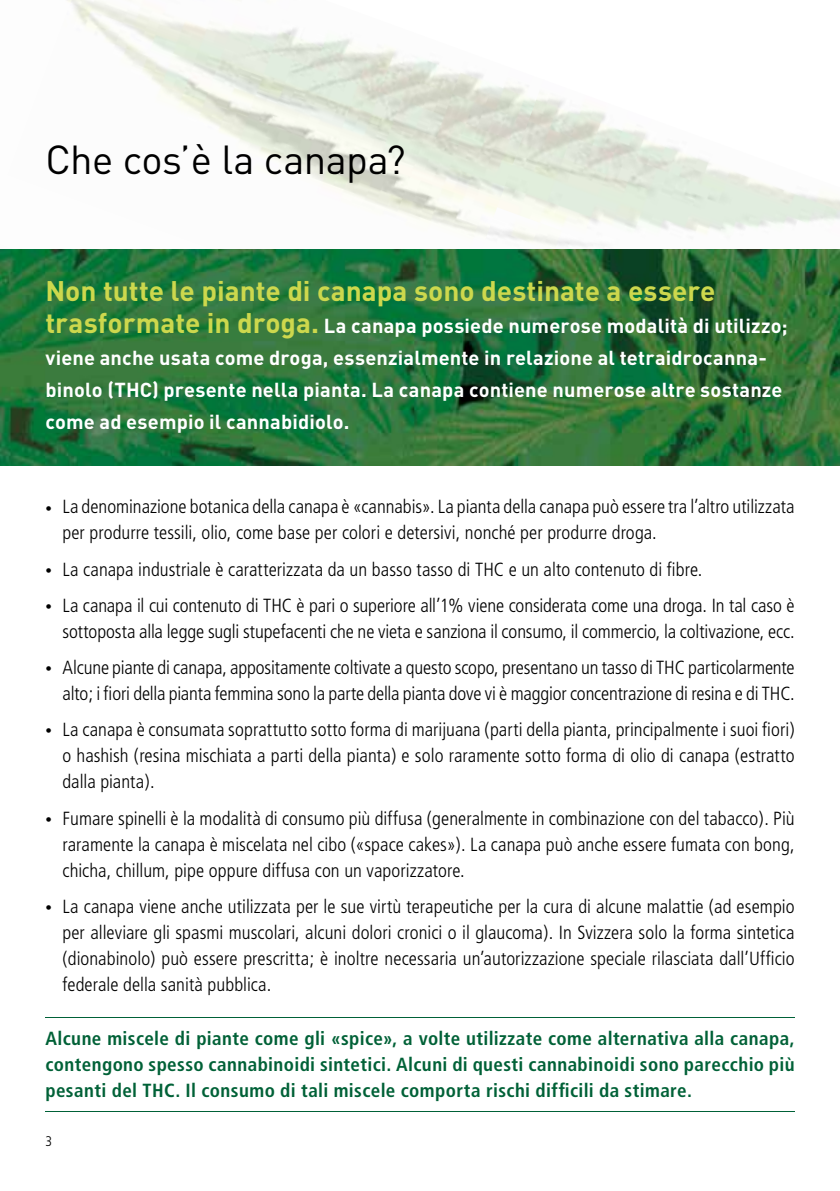
<style>
.page{position:relative;width:840px;height:1191px;background:#fff}
.page>*{position:absolute;margin:0;border:0;box-sizing:border-box;transform-origin:0 0}
.t1{font:40px "DIN";letter-spacing:-.015em;color:#000}
.t2{font:700 28px "DIN";color:#cdd84d}
.t3{font:700 20px/32px "DIN";letter-spacing:.01em;color:#fff}
.t4{font:300 condensed 19px/26px "Frutiger";color:#000;text-align:justify}
.t5{font:700 condensed 19px/26px "Frutiger";letter-spacing:.02em;color:#006137;text-align:justify}
.t6{font:300 condensed 14px "Frutiger";color:#000}
.s1{font-size:28px;color:#cdd84d}
.s2{font-size:13px}
</style>
<div class="page">
<img style="left:72px;top:0;width:424px;height:236px">
<img style="left:481px;top:207px;width:132px;height:42px">
<img style="left:72px;top:174px;width:141px;height:62px">
<img style="left:0;top:249px;width:839px;height:216px">
<hr style="left:45px;top:1017px;width:749px;height:1px;background:#006137">
<hr style="left:45px;top:1111px;width:749px;height:1px;background:#006137">
<h1 class="t1" style="left:45px;top:135px;width:361px">Che cos’è la canapa?</h1>
<h2 class="t2" style="left:45px;top:273px;width:671px">Non tutte le piante di canapa sono destinate a essere</h2>
<p class="t3" style="left:45px;top:309px;width:743px"><span class="s1">trasformate in droga.</span> La canapa possiede numerose modalità di utilizzo; viene anche usata come droga, essenzialmente in relazione al tetraidrocanna&shy;binolo (THC) presente nella pianta. La canapa contiene numerose altre sostanze come ad esempio il cannabidiolo.</p>
<p class="t4" style="left:62px;top:494px;width:733px;text-indent:-17px"><span class="s2">•</span> La denominazione botanica della canapa è «cannabis». La pianta della canapa può essere tra l’altro utilizzata per produrre tessili, olio, come base per colori e detersivi, nonché per produrre droga.</p>
<p class="t4" style="left:45px;top:556px;width:658px"><span class="s2">•</span> La canapa industriale è caratterizzata da un basso tasso di THC e un alto contenuto di fibre.</p>
<p class="t4" style="left:45px;top:592px;width:750px;text-align:right"><span class="s2">•</span> La canapa il cui contenuto di THC è pari o superiore all’1% viene considerata come una droga. In tal caso è sottoposta alla legge sugli stupefacenti che ne vieta e sanziona il consumo, il commercio, la coltivazione, ecc.</p>
<p class="t4" style="left:45px;top:655px;width:750px;text-align:right"><span class="s2">•</span> Alcune piante di canapa, appositamente coltivate a questo scopo, presentano un tasso di THC particolarmente alto; i fiori della pianta femmina sono la parte della pianta dove vi è maggior concentrazione di resina e di THC.</p>
<p class="t4" style="left:62px;top:717px;width:733px;text-indent:-17px"><span class="s2">•</span> La canapa è consumata soprattutto sotto forma di marijuana (parti della pianta, principalmente i suoi fiori) o hashish (resina mischiata a parti della pianta) e solo raramente sotto forma di olio di canapa (estratto dalla pianta).</p>
<p class="t4" style="left:62px;top:805px;width:733px;text-indent:-17px"><span class="s2">•</span> Fumare spinelli è la modalità di consumo più diffusa (generalmente in combinazione con del tabacco). Più raramente la canapa è miscelata nel cibo («space cakes»). La canapa può anche essere fumata con bong, chicha, chillum, pipe oppure diffusa con un vaporizzatore.</p>
<p class="t4" style="left:62px;top:893px;width:733px;text-indent:-17px"><span class="s2">•</span> La canapa viene anche utilizzata per le sue virtù terapeutiche per la cura di alcune malattie (ad esempio per alleviare gli spasmi muscolari, alcuni dolori cronici o il glaucoma). In Svizzera solo la forma sintetica (dionabinolo) può essere prescritta; è inoltre necessaria un’autorizzazione speciale rilasciata dall’Ufficio federale della sanità pubblica.</p>
<p class="t5" style="left:45px;top:1025px;width:750px">Alcune miscele di piante come gli «spice», a volte utilizzate come alternativa alla canapa, contengono spesso cannabinoidi sintetici. Alcuni di questi cannabinoidi sono parecchio più pesanti del THC. Il consumo di tali miscele comporta rischi difficili da stimare.</p>
<p class="t6" style="left:45px;top:1132px;width:8px">3</p>
</div>
